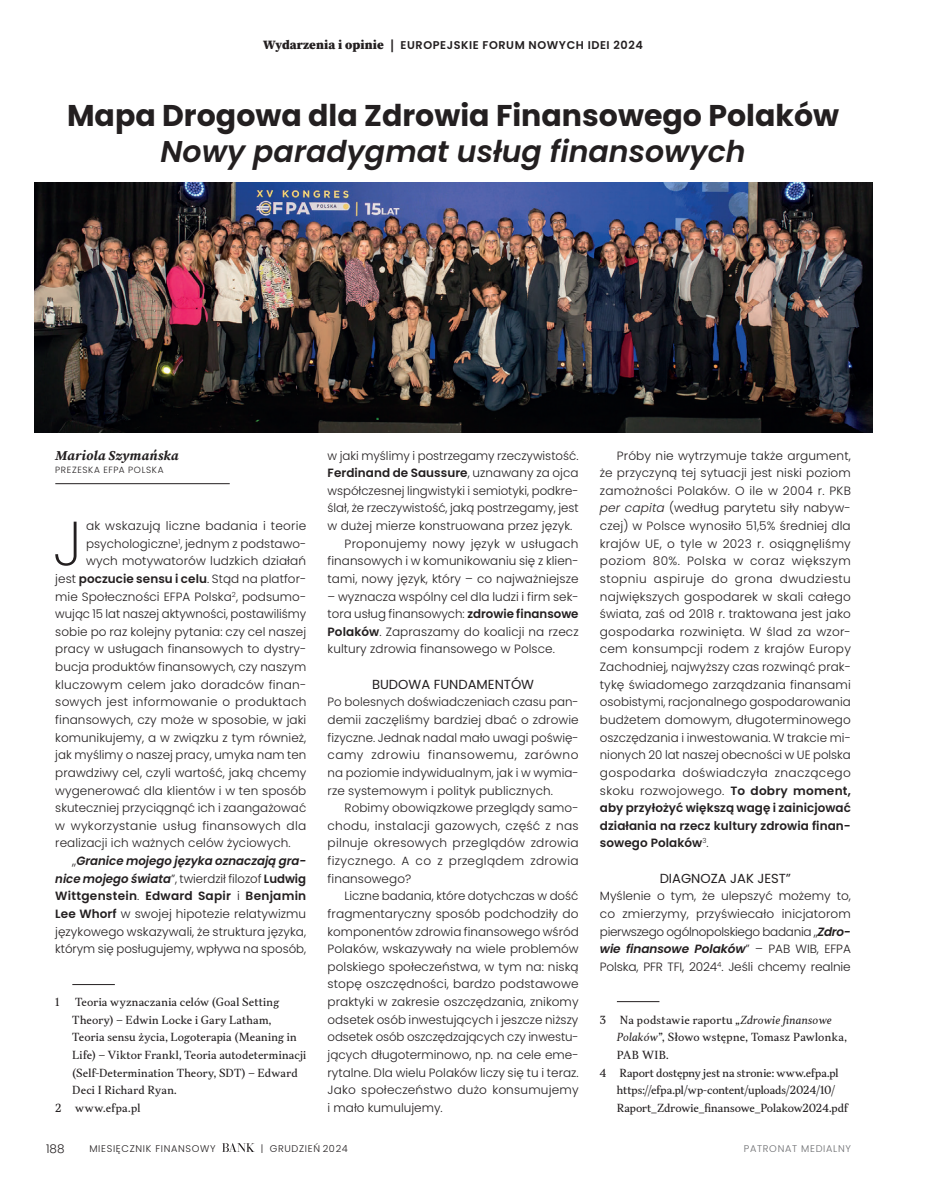
<style>
.page{position:relative;width:936px;height:1191px;background:#fff}
.page>*{position:absolute;margin:0;border:0;box-sizing:border-box;transform-origin:0 0}
.t1{font:200 62.25px "Poppins";color:#231f20}
.t2{font:700 30px "Poppins";color:#231f20}
.t3{font:italic 600 30px "Poppins";color:#231f20}
.t4{font:italic 700 13.5px "Source Serif Pro";letter-spacing:.01em;color:#231f20}
.t5{font:13.2px "Poppins";color:#231f20}
.t6{font:300 12px/17.7px "Poppins";letter-spacing:.005em;color:#231f20;text-align:justify}
.t7{font:600 12px "Poppins";letter-spacing:.02em;color:#231f20}
.t8{font:italic 600 12px "Poppins";color:#231f20}
.t9{font:600 11.25px "Poppins";letter-spacing:.05em;color:#231f20}
.t10{font:10.5px/17.7px "TT Jenevers";letter-spacing:.01em;color:#231f20}
.t11{font:10.5px/17.7px "TT Jenevers";letter-spacing:-.01em;color:#231f20}
.t12{font:10.5px "TT Jenevers";letter-spacing:.03em;color:#231f20}
.t13{font:300 9.75px "Poppins";letter-spacing:.07em;color:#231f20}
.t14{font:300 9.75px "Poppins";letter-spacing:.07em;color:#6c6d70}
.t15{font:300 9px "Poppins";letter-spacing:.075em;color:#231f20}
.s1{font-family:"Source Serif Pro";font-weight:900;font-size:12.75px}
.s2{font-weight:600}
.s3{font-weight:300;font-style:normal}
.s4{font-weight:600;font-style:italic}
.s5{font-weight:300}
.s6{font-style:italic}
</style>
<div class="page">
<svg style="left:222px;top:1143px;width:33px;height:9px"></svg>
<hr style="left:72px;top:984px;width:43px;height:1px;background:#231f20">
<img style="left:34px;top:182px;width:838px;height:250px">
<hr style="left:55px;top:483px;width:175px;height:1px;background:#231f20">
<hr style="left:617px;top:1001px;width:42px;height:1px;background:#231f20">
<p class="t9" style="left:263px;top:38px;width:381px"><span class="s1">Wydarzenia i opinie |</span> EUROPEJSKIE FORUM NOWYCH IDEI 2024</p>
<h2 class="t2" style="left:67px;top:98px;width:773px">Mapa Drogowa dla Zdrowia Finansowego Polaków</h2>
<h2 class="t3" style="left:160px;top:134px;width:586px">Nowy paradygmat usług finansowych</h2>
<p class="t4" style="left:55px;top:447px;width:125px">Mariola Szymańska</p>
<p class="t15" style="left:55px;top:464px;width:110px">PREZESKA EFPA POLSKA</p>
<h1 class="t1" style="left:53px;top:507px;width:30px">J</h1>
<p class="t6" style="left:86px;top:517px;width:222px">ak wskazują liczne badania i teorie</p>
<p class="t6" style="left:86px;top:535px;width:222px">psychologiczne<sup>1</sup>, jednym z podstawo-</p>
<p class="t6" style="left:86px;top:552px;width:222px">wych motywatorów ludzkich działań</p>
<p class="t6" style="left:55px;top:570px;width:252px">jest <span class="s2">poczucie sensu i celu</span>. Stąd na platfor-</p>
<p class="t6" style="left:55px;top:587px;width:252px">mie Społeczności EFPA Polska<sup>2</sup>, podsumo-</p>
<p class="t6" style="left:55px;top:605px;width:252px">wując 15 lat naszej aktywności, postawiliśmy</p>
<p class="t6" style="left:55px;top:623px;width:252px">sobie po raz kolejny pytania: czy cel naszej</p>
<p class="t6" style="left:55px;top:640px;width:252px">pracy w usługach finansowych to dystry-</p>
<p class="t6" style="left:55px;top:658px;width:252px">bucja produktów finansowych, czy naszym</p>
<p class="t6" style="left:55px;top:676px;width:252px">kluczowym celem jako doradców finan-</p>
<p class="t6" style="left:55px;top:693px;width:252px">sowych jest informowanie o produktach</p>
<p class="t6" style="left:55px;top:711px;width:252px">finansowych, czy może w sposobie, w jaki</p>
<p class="t6" style="left:55px;top:728px;width:252px">komunikujemy, a w związku z tym również,</p>
<p class="t6" style="left:55px;top:746px;width:252px">jak myślimy o naszej pracy, umyka nam ten</p>
<p class="t6" style="left:55px;top:764px;width:252px">prawdziwy cel, czyli wartość, jaką chcemy</p>
<p class="t6" style="left:55px;top:781px;width:252px">wygenerować dla klientów i w ten sposób</p>
<p class="t6" style="left:55px;top:799px;width:252px">skuteczniej przyciągnąć ich i zaangażować</p>
<p class="t6" style="left:55px;top:817px;width:252px">w wykorzystanie usług finansowych dla</p>
<p class="t6" style="left:55px;top:834px;width:237px">realizacji ich ważnych celów życiowych.</p>
<p class="t8" style="left:72px;top:854px;width:235px"><span class="s3">„</span>Granice mojego języka oznaczają gra-</p>
<p class="t6" style="left:55px;top:869px;width:252px"><span class="s4">nice mojego świata</span>”, twierdził filozof <span class="s2">Ludwig</span></p>
<p class="t7" style="left:55px;top:889px;width:252px">Wittgenstein<span class="s5">.</span> Edward Sapir <span class="s5">i</span> Benjamin</p>
<p class="t6" style="left:55px;top:905px;width:252px"><span class="s2">Lee Whorf</span> w swojej hipotezie relatywizmu</p>
<p class="t6" style="left:55px;top:922px;width:252px">językowego wskazywali, że struktura języka,</p>
<p class="t6" style="left:55px;top:940px;width:252px">którym się posługujemy, wpływa na sposób,</p>
<p class="t10" style="left:55px;top:993px;width:6px">1</p>
<p class="t10" style="left:72px;top:993px;width:235px">Teoria wyznaczania celów (Goal Setting Theory) – Edwin Locke i Gary Latham, Teoria sensu życia, Logoterapia (Meaning in Life) – Viktor Frankl, Teoria autodeterminacji (Self-Determination Theory, SDT) – Edward Deci I Richard Ryan.</p>
<p class="t10" style="left:55px;top:1099px;width:8px">2</p>
<p class="t12" style="left:75px;top:1101px;width:67px">www.efpa.pl</p>
<p class="t6" style="left:327px;top:446px;width:252px">w jaki myślimy i postrzegamy rzeczywistość.</p>
<p class="t7" style="left:327px;top:466px;width:252px">Ferdinand de Saussure<span class="s5">, uznawany za ojca</span></p>
<p class="t6" style="left:327px;top:482px;width:252px">współczesnej lingwistyki i semiotyki, podkre-</p>
<p class="t6" style="left:327px;top:499px;width:253px">ślał, że rzeczywistość, jaką postrzegamy, jest</p>
<p class="t6" style="left:327px;top:517px;width:246px">w dużej mierze konstruowana przez język.</p>
<p class="t6" style="left:344px;top:535px;width:235px">Proponujemy nowy język w usługach</p>
<p class="t6" style="left:327px;top:552px;width:252px">finansowych i w komunikowaniu się z klien-</p>
<p class="t6" style="left:327px;top:570px;width:252px">tami, nowy język, który – co najważniejsze</p>
<p class="t6" style="left:327px;top:587px;width:252px">– wyznacza wspólny cel dla ludzi i firm sek&shy;tora usług finansowych: <span class="s2">zdrowie finansowe Polaków</span>. Zapraszamy do koalicji na rzecz kultury zdrowia finansowego w Polsce.</p>
<p class="t5" style="left:372px;top:676px;width:163px">BUDOWA FUNDAMENTÓW</p>
<p class="t6" style="left:327px;top:693px;width:252px">Po bolesnych doświadczeniach czasu pan&shy;demii zaczęliśmy bardziej dbać o zdrowie fizyczne. Jednak nadal mało uwagi poświę&shy;camy zdrowiu finansowemu, zarówno na poziomie indywidualnym, jak i w wymia&shy;rze systemowym i polityk publicznych.</p>
<p class="t6" style="left:327px;top:799px;width:253px;text-indent:17px">Robimy obowiązkowe przeglądy samo&shy;chodu, instalacji gazowych, część z nas pilnuje okresowych przeglądów zdrowia fizycznego. A co z przeglądem zdrowia finansowego?</p>
<p class="t6" style="left:327px;top:887px;width:253px;text-indent:17px">Liczne badania, które dotychczas w dość fragmentaryczny sposób podchodziły do komponentów zdrowia finansowego wśród Polaków, wskazywały na wiele problemów polskiego społeczeństwa, w tym na: niską stopę oszczędności, bardzo podstawowe praktyki w zakresie oszczędzania, znikomy odsetek osób inwestujących i jeszcze niższy odsetek osób oszczędzających czy inwestu&shy;jących długoterminowo, np. na cele eme&shy;rytalne. Dla wielu Polaków liczy się tu i teraz.<br>Jako społeczeństwo dużo konsumujemy i mało kumulujemy.</p>
<p class="t6" style="left:46px;top:1140px;width:20px">188</p>
<p class="t13" style="left:89px;top:1142px;width:128px">MIESIĘCZNIK FINANSOWY</p>
<p class="t13" style="left:261px;top:1142px;width:88px">| GRUDZIEŃ 2024</p>
<p class="t6" style="left:600px;top:446px;width:252px;text-indent:17px">Próby nie wytrzymuje także argument, że przyczyną tej sytuacji jest niski poziom zamożności Polaków. O ile w 2004 r. PKB <span class="s6">per capita</span> (według parytetu siły nabyw&shy;czej) w Polsce wynosiło 51,5% średniej dla krajów UE, o tyle w 2023 r. osiągnęliśmy poziom 80%. Polska w coraz większym stopniu aspiruje do grona dwudziestu największych gospodarek w skali całego świata, zaś od 2018 r. traktowana jest jako gospodarka rozwinięta. W ślad za wzor&shy;cem konsumpcji rodem z krajów Europy Zachodniej, najwyższy czas rozwinąć prak&shy;tykę świadomego zarządzania finansami osobistymi, racjonalnego gospodarowania budżetem domowym, długoterminowego oszczędzania i inwestowania. W trakcie mi&shy;nionych 20 lat naszej obecności w UE polska gospodarka doświadczyła znaczącego skoku rozwojowego. <span class="s2">To dobry moment, aby przyłożyć większą wagę i zainicjować działania na rzecz kultury zdrowia finan&shy;sowego Polaków</span><sup>3</sup>.</p>
<p class="t5" style="left:659px;top:870px;width:133px">DIAGNOZA JAK JEST”</p>
<p class="t6" style="left:600px;top:887px;width:252px">Myślenie o tym, że ulepszyć możemy to, co zmierzymy, przyświecało inicjatorom pierwszego ogólnopolskiego badania „<span class="s4">Zdro&shy;wie finansowe Polaków</span>” – PAB WIB, EFPA Polska, PFR TFI, 2024<sup>4</sup>. Jeśli chcemy realnie</p>
<p class="t10" style="left:600px;top:1011px;width:8px">3</p>
<p class="t10" style="left:617px;top:1011px;width:231px">Na podstawie raportu <span class="s6">„Zdrowie finansowe<br>Polaków”</span>, Słowo wstępne, Tomasz Pawlonka,<br>PAB WIB.</p>
<p class="t10" style="left:600px;top:1064px;width:8px">4</p>
<p class="t11" style="left:617px;top:1064px;width:233px">Raport dostępny jest na stronie: www.efpa.pl https://efpa.pl/wp-content/uploads/2024/10/<br>Raport_Zdrowie_finansowe_Polakow2024.pdf</p>
<p class="t14" style="left:743px;top:1142px;width:108px">PATRONAT MEDIALNY</p>
</div>
